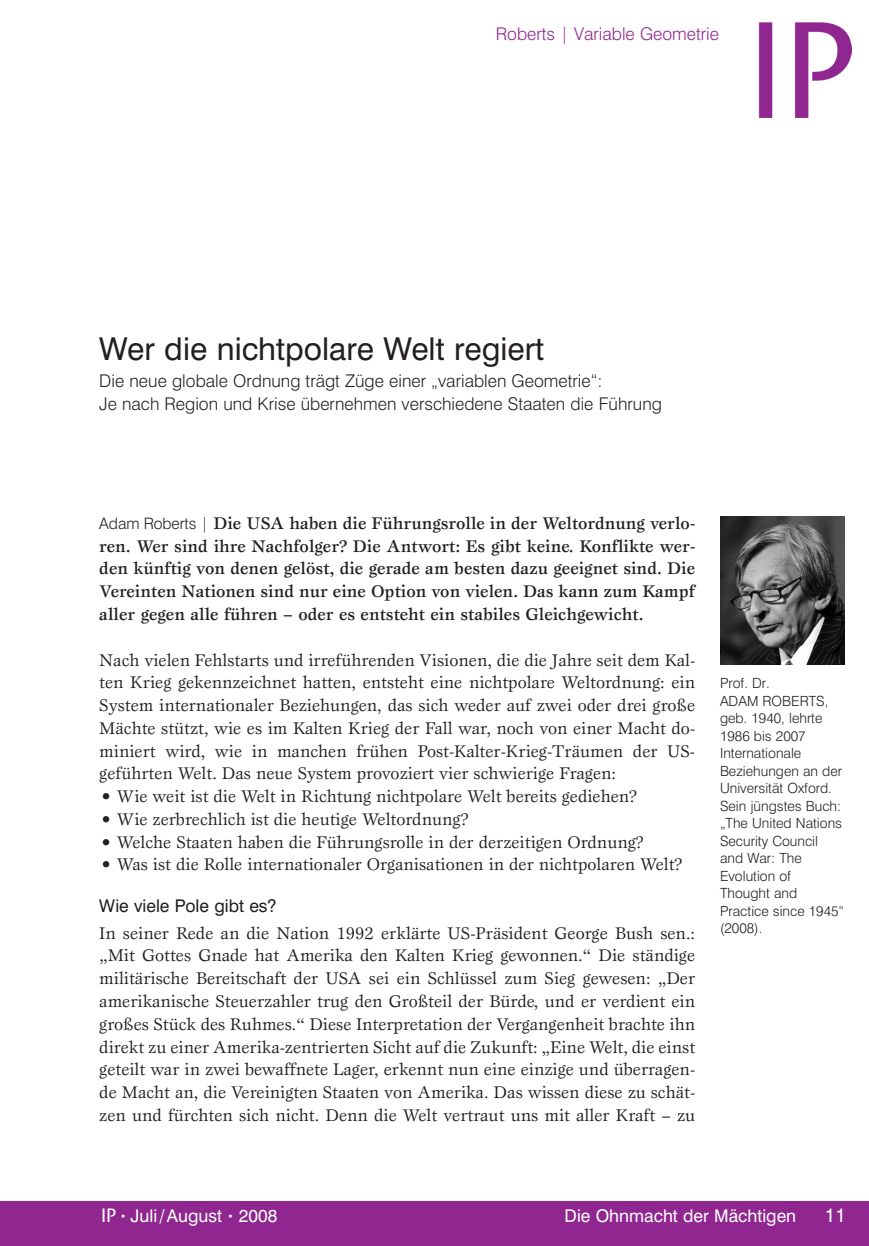
<style>
.page{position:relative;width:869px;height:1246px;background:#fff}
.page>*{position:absolute;margin:0;border:0;box-sizing:border-box;transform-origin:0 0}
.t1{font:31.5px "Swiss 721 BT";color:#231f20}
.t2{font:19.25px "Swiss 721 BT";color:#fff}
.t3{font:17.5px/22.8px "Esprit";color:#231f20;text-align:justify}
.t4{font:500 17.5px/22.8px "Esprit";color:#231f20;text-align:justify}
.t5{font:300 17.5px/22.8px "Swiss 721 BT";color:#231f20}
.t6{font:17.5px "Swiss 721 BT";color:#fff}
.t7{font:300 17.5px "Swiss 721 BT";color:#90268f}
.t8{font:17.5px "Swiss 721 BT";color:#231f20}
.t9{font:300 14px/17.5px "Swiss 721 BT";color:#231f20}
.s1{font-family:"Swiss 721 BT";font-weight:300;font-size:15.75px}
.s2{font-family:"ITC Stone Sans";font-weight:500;font-size:19.25px}
.s3{font-size:10.5px}
</style>
<div class="page">
<div style="left:0;top:1200px;width:868px;height:45px;background:#90268f"></div>
<img style="left:758px;top:22px;width:93px;height:95px">
<img style="left:720px;top:516px;width:123px;height:148px">
<p class="t7" style="left:495px;top:23px;width:224px">Roberts | Variable Geometrie</p>
<h1 class="t1" style="left:99px;top:329px;width:446px">Wer die nichtpolare Welt regiert</h1>
<p class="t5" style="left:99px;top:369px;width:564px">Die neue globale Ordnung trägt Züge einer „variablen Geometrie“:<br>Je nach Region und Krise übernehmen verschiedene Staaten die Führung</p>
<p class="t4" style="left:99px;top:511px;width:597px"><span class="s1">Adam Roberts |</span> Die USA haben die Führungsrolle in der Weltordnung verlo&shy;ren. Wer sind ihre Nachfolger? Die Antwort: Es gibt keine. Konflikte wer&shy;den künftig von denen gelöst, die gerade am besten dazu geeignet sind. Die Vereinten Nationen sind nur eine Option von vielen. Das kann zum Kampf aller gegen alle führen – oder es entsteht ein stabiles Gleichgewicht.</p>
<p class="t3" style="left:99px;top:648px;width:597px">Nach vielen Fehlstarts und irreführenden Visionen, die die Jahre seit dem Kal&shy;ten Krieg gekennzeichnet hatten, entsteht eine nichtpolare Weltordnung: ein System internationaler Beziehungen, das sich weder auf zwei oder drei große Mächte stützt, wie es im Kalten Krieg der Fall war, noch von einer Macht do&shy;miniert wird, wie in manchen frühen Post-Kalter-Krieg-Träumen der US&shy;geführten Welt. Das neue System provoziert vier schwierige Fragen:</p>
<p class="t3" style="left:102px;top:784px;width:536px">• Wie weit ist die Welt in Richtung nichtpolare Welt bereits gediehen?</p>
<p class="t3" style="left:102px;top:807px;width:368px">• Wie zerbrechlich ist die heutige Weltordnung?</p>
<p class="t3" style="left:102px;top:830px;width:543px">• Welche Staaten haben die Führungsrolle in der derzeitigen Ordnung?</p>
<p class="t3" style="left:102px;top:852px;width:581px">• Was ist die Rolle internationaler Organisationen in der nichtpolaren Welt?</p>
<p class="t8" style="left:99px;top:895px;width:179px">Wie viele Pole gibt es?</p>
<p class="t3" style="left:99px;top:921px;width:597px">In seiner Rede an die Nation 1992 erklärte US-Präsident George Bush sen.: „Mit Gottes Gnade hat Amerika den Kalten Krieg gewonnen.“ Die ständige militärische Bereitschaft der USA sei ein Schlüssel zum Sieg gewesen: „Der amerikanische Steuerzahler trug den Großteil der Bürde, und er verdient ein großes Stück des Ruhmes.“ Diese Interpretation der Vergangenheit brachte ihn direkt zu einer Amerika-zentrierten Sicht auf die Zukunft: „Eine Welt, die einst geteilt war in zwei bewaffnete Lager, erkennt nun eine einzige und überragen&shy;de Macht an, die Vereinigten Staaten von Amerika. Das wissen diese zu schät&shy;zen und fürchten sich nicht. Denn die Welt vertraut uns mit aller Kraft – zu</p>
<p class="t9" style="left:719px;top:674px;width:126px">Prof. Dr.<br>ADAM ROBERTS, geb. 1940, lehrte<br>1986 bis 2007<br>Internationale<br>Beziehungen an der<br>Universität Oxford.<br>Sein jüngstes Buch: „The United Nations<br>Security Council and War: The<br>Evolution of<br>Thought and<br>Practice since 1945“ (2008).</p>
<p class="t6" style="left:101px;top:1204px;width:178px"><span class="s2">IP</span> <span class="s3">•</span> Juli / August <span class="s3">•</span> 2008</p>
<p class="t6" style="left:564px;top:1204px;width:233px">Die Ohnmacht der Mächtigen</p>
<p class="t2" style="left:824px;top:1202px;width:23px">11</p>
</div>
